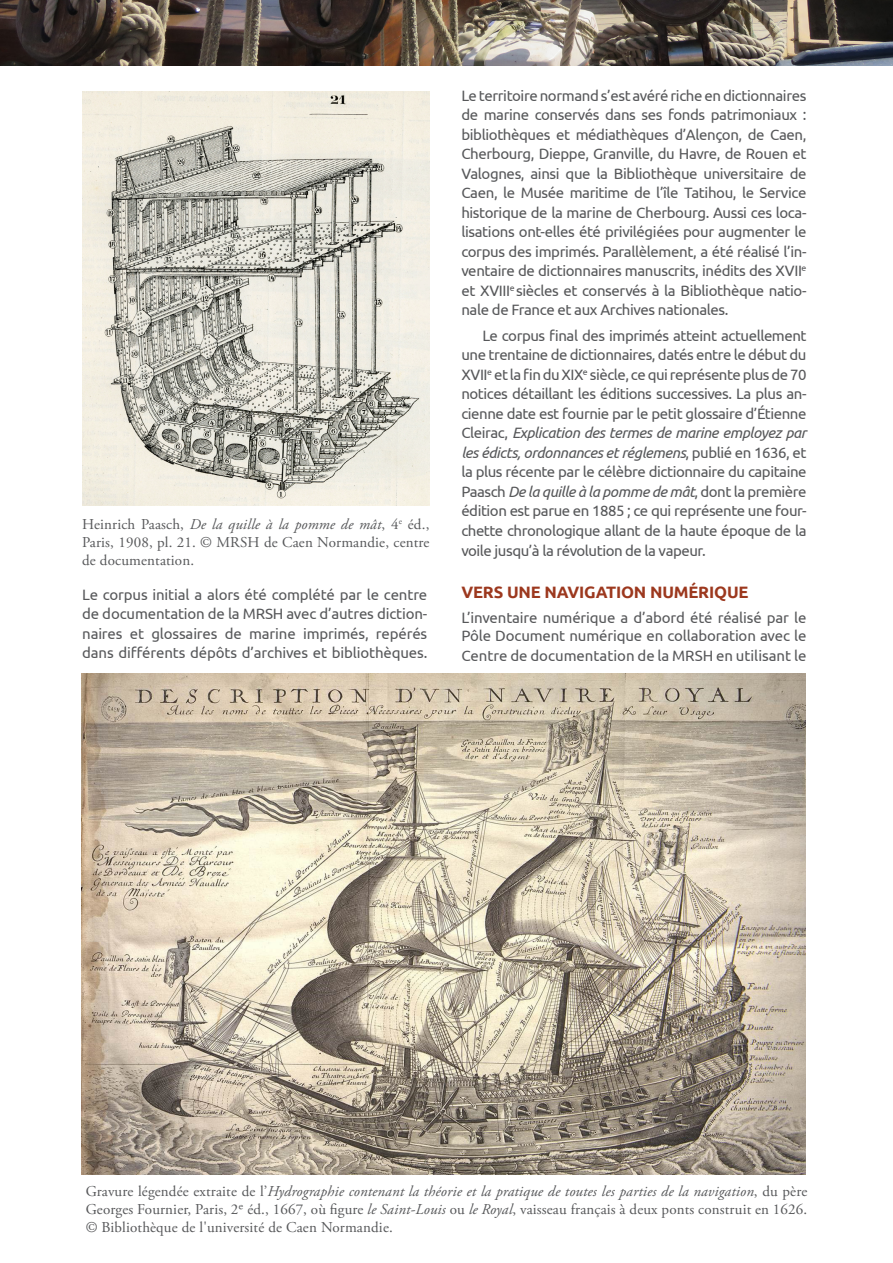
<style>
.page{position:relative;width:893px;height:1263px;background:#fff}
.page>*{position:absolute;margin:0;border:0;box-sizing:border-box;transform-origin:0 0}
.t1{font:700 16.5px "Ubuntu";letter-spacing:-.01em;color:#9c381e}
.t2{font:15px/19.5px "Ubuntu";letter-spacing:-.01em;color:#57585a;text-align:justify}
.t3{font:15px/18px "Adobe Garamond Pro";letter-spacing:.01em;color:#57585a;text-align:justify}
.s1{font-style:italic}
</style>
<div class="page">
<img style="left:82px;top:673px;width:724px;height:502px">
<img style="left:0;top:0;width:893px;height:66px">
<img style="left:82px;top:91px;width:347px;height:414px">
<p class="t3" style="left:82px;top:516px;width:349px">Heinrich Paasch, <span class="s1">De la quille à la pomme de mât</span>, 4<sup>e</sup> éd., Paris, 1908, pl. 21. © MRSH de Caen Normandie, centre de documentation.</p>
<p class="t2" style="left:82px;top:584px;width:347px">Le corpus initial a alors été complété par le centre de documentation de la MRSH avec d’autres diction&shy;naires et glossaires de marine imprimés, repérés dans différents dépôts d’archives et bibliothèques.</p>
<p class="t2" style="left:461px;top:85px;width:347px">Le territoire normand s’est avéré riche en dictionnaires de marine conservés dans ses fonds patrimoniaux : bibliothèques et médiathèques d’Alençon, de Caen, Cherbourg, Dieppe, Granville, du Havre, de Rouen et Valognes, ainsi que la Bibliothèque universitaire de Caen, le Musée maritime de l’île Tatihou, le Service historique de la marine de Cherbourg. Aussi ces loca&shy;lisations ont-elles été privilégiées pour augmenter le corpus des imprimés. Parallèlement, a été réalisé l’in&shy;ventaire de dictionnaires manuscrits, inédits des XVII<sup>e </sup>et XVIII<sup>e</sup> siècles et conservés à la Bibliothèque natio&shy;nale de France et aux Archives nationales.</p>
<p class="t2" style="left:461px;top:325px;width:347px;text-indent:21px">Le corpus final des imprimés atteint actuellement une trentaine de dictionnaires, datés entre le début du XVII<sup>e</sup> et la fin du XIX<sup>e</sup> siècle, ce qui représente plus de 70 notices détaillant les éditions successives. La plus an&shy;cienne date est fournie par le petit glossaire d’Étienne Cleirac, <span class="s1">Explication des termes de marine employez par les édicts, ordonnances et réglemens</span>, publié en 1636, et la plus récente par le célèbre dictionnaire du capitaine Paasch <span class="s1">De la quille à la pomme de mât</span>, dont la première édition est parue en 1885 ; ce qui représente une four&shy;chette chronologique allant de la haute époque de la voile jusqu’à la révolution de la vapeur.</p>
<p class="t1" style="left:461px;top:582px;width:289px">VERS UNE NAVIGATION NUMÉRIQUE</p>
<p class="t2" style="left:461px;top:608px;width:347px;line-height:18px">L’inventaire numérique a d’abord été réalisé par le<br>Pôle Document numérique en collaboration avec le</p>
<p class="t2" style="left:461px;top:645px;width:347px">Centre de documentation de la MRSH en utilisant le</p>
<p class="t3" style="left:86px;top:1182px;width:723px">Gravure légendée extraite de l’<span class="s1">Hydrographie contenant la théorie et la pratique de toutes les parties de la navigation</span>, du père Georges Fournier, Paris, 2e éd., 1667, où figure <span class="s1">le Saint-Louis</span> ou <span class="s1">le Royal</span>, vaisseau français à deux ponts construit en 1626. © Bibliothèque de l'université de Caen Normandie.</p>
</div>
